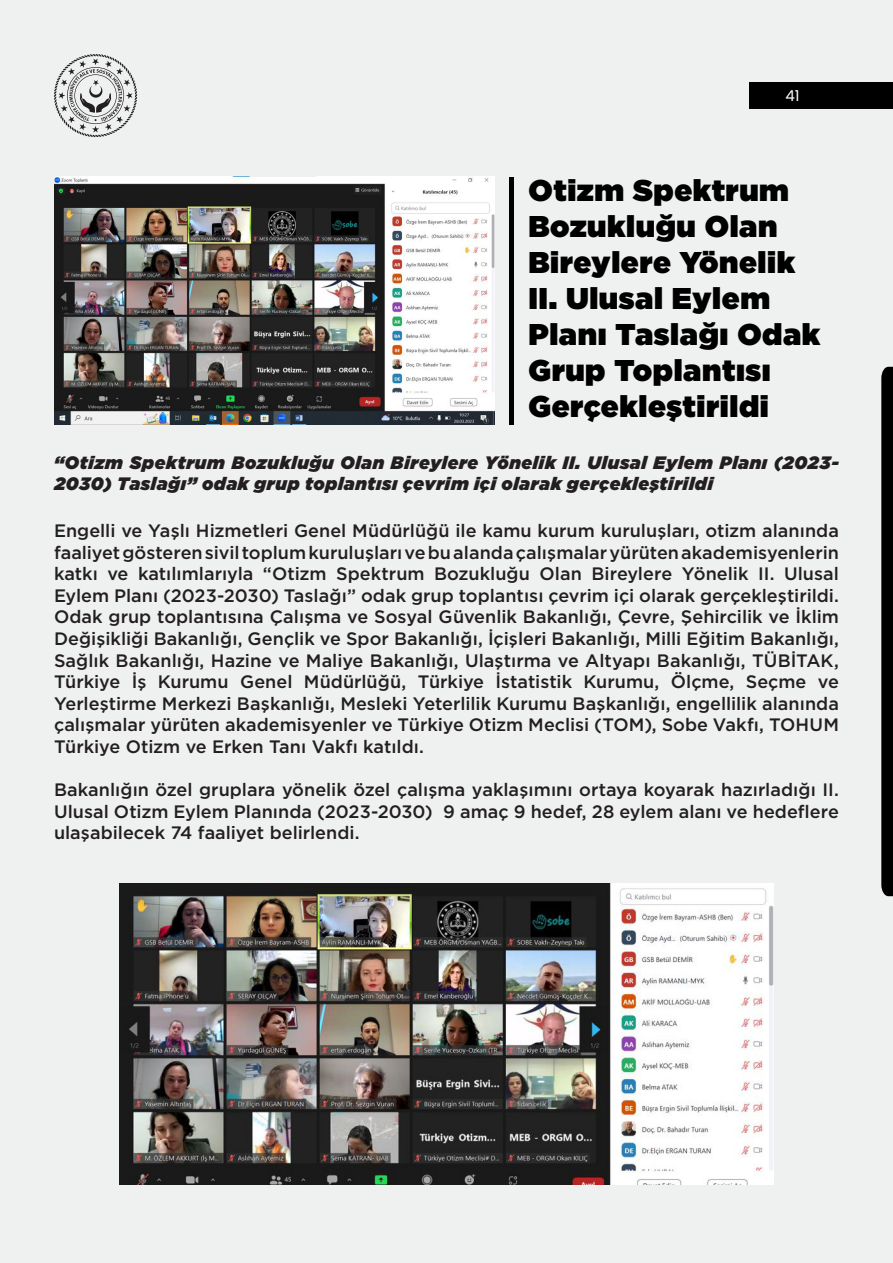
<style>
.page{position:relative;width:893px;height:1263px;background:#eff1f0}
.page>*{position:absolute;margin:0;border:0;box-sizing:border-box;transform-origin:0 0}
.başlık{font:900 30px/36px "Gotham";letter-spacing:.02em;color:#000}
.t1{font:500 18px/21.6px "Gotham";color:#231f20;text-align:justify}
.t2{font:italic 900 18px/21.6px "Gotham";letter-spacing:.03em;color:#231f20}
.t3{font:15px "Poppins";color:#fff}
</style>
<div class="page">
<svg style="left:54px;top:54px;width:83px;height:83px"></svg>
<div style="left:750px;top:82px;width:143px;height:27px;background:#000001"></div>
<svg style="left:881px;top:367px;width:12px;height:529px;background:#080809"></svg>
<img style="left:54px;top:177px;width:441px;height:247px">
<img style="left:119px;top:883px;width:655px;height:301px">
<div style="left:509px;top:177px;width:5px;height:247px;background:#000001"></div>
<p class="t3" style="left:785px;top:87px;width:16px">41</p>
<p class="başlık" style="left:528px;top:172px;width:293px">Otizm Spektrum<br>Bozukluğu Olan<br>Bireylere Yönelik<br>II. Ulusal Eylem<br>Planı Taslağı Odak<br>Grup Toplantısı<br>Gerçekleştirildi</p>
<p class="t2" style="left:54px;top:451px;width:786px">“Otizm Spektrum Bozukluğu Olan Bireylere Yönelik II. Ulusal Eylem Planı (2023-<br>2030) Taslağı” odak grup toplantısı çevrim içi olarak gerçekleştirildi</p>
<p class="t1" style="left:54px;top:520px;width:786px">Engelli ve Yaşlı Hizmetleri Genel Müdürlüğü ile kamu kurum kuruluşları, otizm alanında faaliyet gösteren sivil toplum kuruluşları ve bu alanda çalışmalar yürüten akademisyenlerin katkı ve katılımlarıyla “Otizm Spektrum Bozukluğu Olan Bireylere Yönelik II. Ulusal Eylem Planı (2023-2030) Taslağı” odak grup toplantısı çevrim içi olarak gerçekleştirildi.</p>
<p class="t1" style="left:54px;top:606px;width:786px">Odak grup toplantısına Çalışma ve Sosyal Güvenlik Bakanlığı, Çevre, Şehircilik ve İklim Değişikliği Bakanlığı, Gençlik ve Spor Bakanlığı, İçişleri Bakanlığı, Milli Eğitim Bakanlığı, Sağlık Bakanlığı, Hazine ve Maliye Bakanlığı, Ulaştırma ve Altyapı Bakanlığı, TÜBİTAK, Türkiye İş Kurumu Genel Müdürlüğü, Türkiye İstatistik Kurumu, Ölçme, Seçme ve Yerleştirme Merkezi Başkanlığı, Mesleki Yeterlilik Kurumu Başkanlığı, engellilik alanında çalışmalar yürüten akademisyenler ve Türkiye Otizm Meclisi (TOM), Sobe Vakfı, TOHUM Türkiye Otizm ve Erken Tanı Vakfı katıldı.</p>
<p class="t1" style="left:54px;top:779px;width:786px">Bakanlığın özel gruplara yönelik özel çalışma yaklaşımını ortaya koyarak hazırladığı II.<br>Ulusal Otizm Eylem Planında (2023-2030) 9 amaç 9 hedef, 28 eylem alanı ve hedeflere ulaşabilecek 74 faaliyet belirlendi.</p>
</div>
